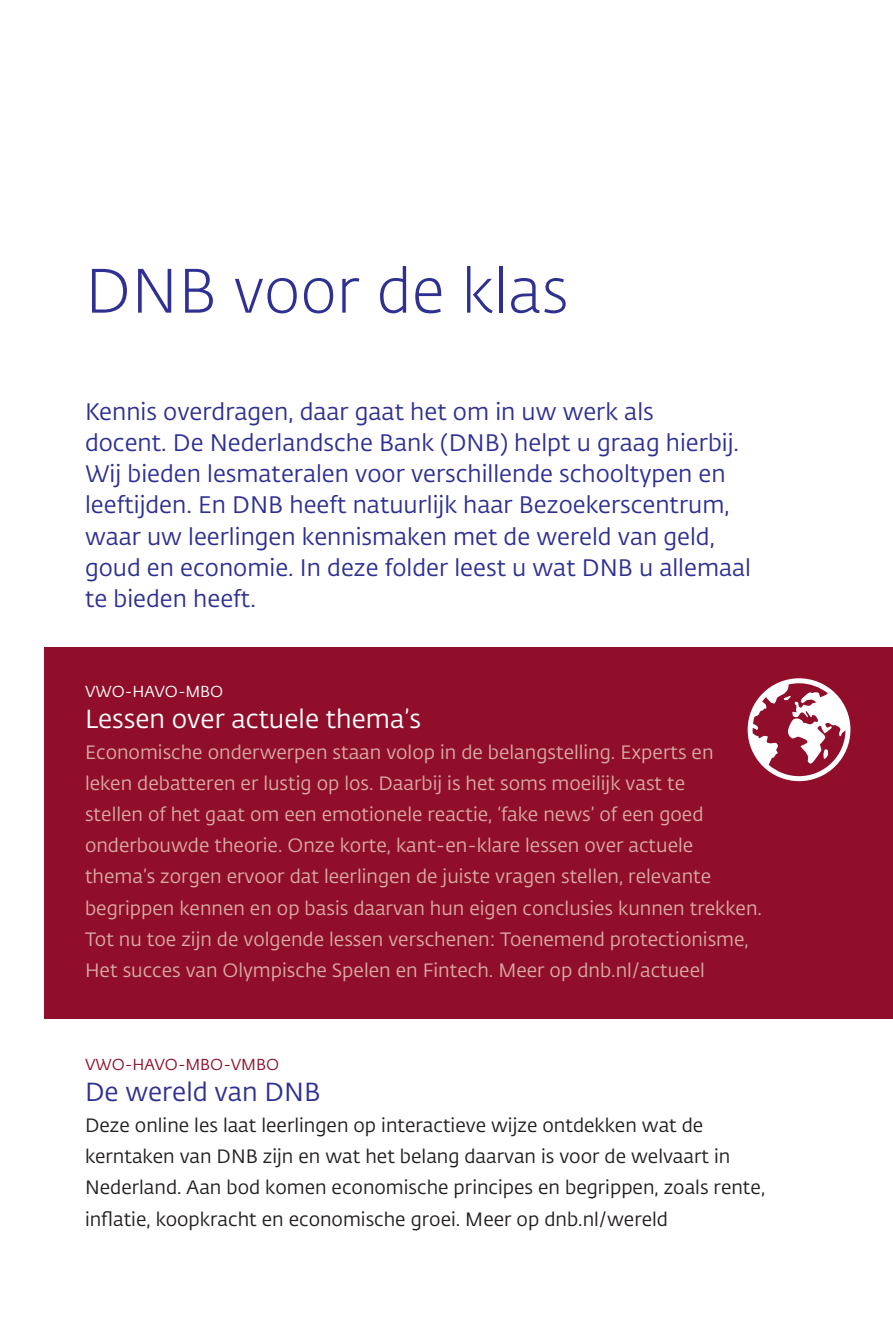
<style>
.page{position:relative;width:893px;height:1340px;background:#fff}
.page>*{position:absolute;margin:0;border:0;box-sizing:border-box;transform-origin:0 0}
.t1{font:300 61.88px "DNB Fedra";color:#2e3092}
.t2{font:25.88px "DNB Fedra";color:#fff}
.t3{font:25.88px "DNB Fedra";color:#2e3092}
.t4{font:23.62px/31.1px "DNB Fedra";color:#2e3092}
.t5{font:19.12px/31.1px "DNB Fedra";color:#d7aaa3}
.t6{font:19.12px/31.1px "DNB Fedra";color:#231f20}
.t7{font:15.75px "DNB Fedra";color:#900e2a}
.t8{font:15.75px "DNB Fedra";color:#fff}
</style>
<div class="page">
<div style="left:45px;top:647px;width:848px;height:372px;background:#900e2a"></div>
<svg style="left:748px;top:678px;width:102px;height:103px"></svg>
<h1 class="t1" style="left:85px;top:254px;width:485px">DNB voor de klas</h1>
<p class="t4" style="left:85px;top:397px;width:667px">Kennis overdragen, daar gaat het om in uw werk als<br>docent. De Nederlandsche Bank (DNB) helpt u graag hierbij.<br>Wij bieden lesmateralen voor verschillende schooltypen en leeftijden. En DNB heeft natuurlijk haar Bezoekerscentrum, waar uw leerlingen kennismaken met de wereld van geld, goud en economie. In deze folder leest u wat DNB u allemaal te bieden heeft.</p>
<p class="t8" style="left:85px;top:681px;width:140px">VWO-HAVO-MBO</p>
<h2 class="t2" style="left:85px;top:703px;width:337px">Lessen over actuele thema’s</h2>
<p class="t5" style="left:85px;top:737px;width:678px">Economische onderwerpen staan volop in de belangstelling. Experts en leken debatteren er lustig op los. Daarbij is het soms moeilijk vast te<br>stellen of het gaat om een emotionele reactie, ‘fake news’ of een goed onderbouwde theorie. Onze korte, kant-en-klare lessen over actuele thema’s zorgen ervoor dat leerlingen de juiste vragen stellen, relevante begrippen kennen en op basis daarvan hun eigen conclusies kunnen trekken.<br>Tot nu toe zijn de volgende lessen verschenen: Toenemend protectionisme, Het succes van Olympische Spelen en Fintech. Meer op dnb.nl/actueel</p>
<p class="t7" style="left:85px;top:1055px;width:196px">VWO-HAVO-MBO-VMBO</p>
<h2 class="t3" style="left:85px;top:1076px;width:237px">De wereld van DNB</h2>
<p class="t6" style="left:85px;top:1110px;width:682px">Deze online les laat leerlingen op interactieve wijze ontdekken wat de kerntaken van DNB zijn en wat het belang daarvan is voor de welvaart in Nederland. Aan bod komen economische principes en begrippen, zoals rente, inflatie, koopkracht en economische groei. Meer op dnb.nl/wereld</p>
</div>
